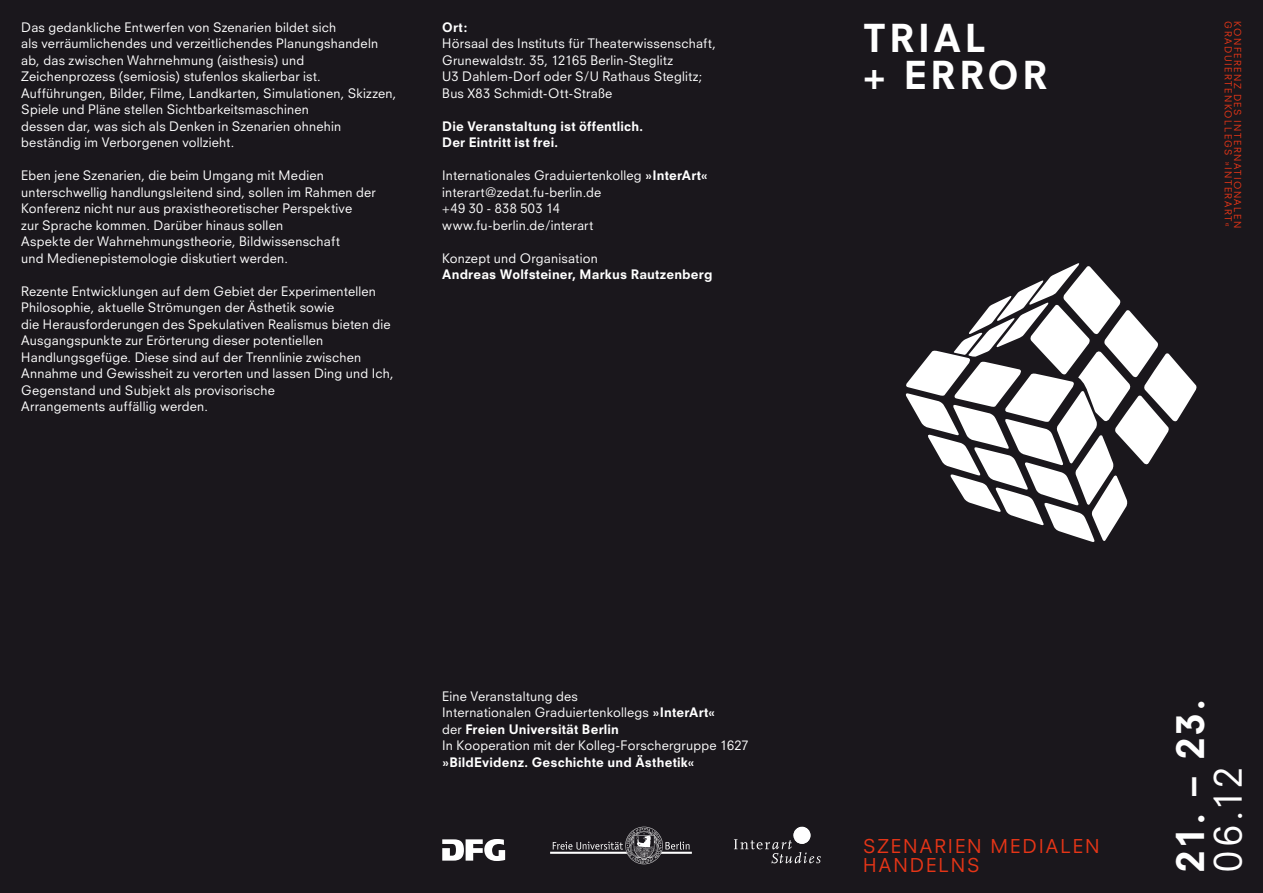
<style>
.page{position:relative;width:1263px;height:893px;background:#1a171c}
.page>*{position:absolute;margin:0;border:0;box-sizing:border-box;transform-origin:0 0}
.t1{font:800 37.5px/37.5px "Neuzeit S";letter-spacing:.095em;color:#fff}
.t2{font:37.5px "Neuzeit S";color:#fff}
.t3{font:18.6px/18.8px "Neuzeit S";letter-spacing:.105em;color:#e53517}
.t4{font:12.75px/16.5px "Neuzeit S";letter-spacing:.02em;color:#fff}
.t5{font:800 12.75px/16.5px "Neuzeit S";letter-spacing:.015em;color:#fff}
.t6{font:9.3px/9.3px "Neuzeit S";letter-spacing:.16em;color:#e53517}
.s1{font-weight:800}
</style>
<div class="page">
<svg style="left:905px;top:263px;width:292px;height:279px"></svg>
<svg style="left:550px;top:827px;width:142px;height:37px"></svg>
<svg style="left:734px;top:827px;width:87px;height:36px"></svg>
<svg style="left:442px;top:839px;width:63px;height:22px"></svg>
<p class="t4" style="left:21px;top:19px;width:377px">Das gedankliche Entwerfen von Szenarien bildet sich<br>als verräumlichendes und verzeitlichendes Planungshandeln ab, das zwischen Wahrnehmung (aisthesis) und Zeichenprozess (semiosis) stufenlos skalierbar ist.<br>Aufführungen, Bilder, Filme, Landkarten, Simulationen, Skizzen, Spiele und Pläne stellen Sichtbarkeitsmaschinen<br>dessen dar, was sich als Denken in Szenarien ohnehin beständig im Verborgenen vollzieht.</p>
<p class="t4" style="left:21px;top:167px;width:356px">Eben jene Szenarien, die beim U mgang mit Medien unterschwellig handlungsleitend sind, sollen im Rahmen der Konferenz nicht nur aus praxistheoretischer Perspektive<br>zur Sprache kommen. Darüber hinaus sollen<br>Aspekte der Wahrnehmungstheorie, Bildwissenschaft<br>und Medienepistemologie diskutiert werden.</p>
<p class="t4" style="left:21px;top:283px;width:374px">Rezente Entwicklungen auf dem Gebiet der Experimentellen Philosophie, aktuelle Strömungen der Ästhetik sowie<br>die Herausforderungen des Spekulativen Realismus bieten die Ausgangspunkte zur Erörterung dieser potentiellen Handlungsgefüge. Diese sind auf der Trennlinie zwischen Annahme und Gewissheit zu verorten und lassen Ding und I ch, Gegenstand und Subjekt als provisorische<br>Arrangements auffällig werden.</p>
<p class="t5" style="left:442px;top:19px;width:26px">Ort:</p>
<p class="t4" style="left:442px;top:35px;width:275px">H örsaal des I nstituts für Theaterwissenschaft, Grunewaldstr. 35, 12165 Berlin-Steglitz<br>U3 Dahlem-Dorf oder S/U Rathaus Steglitz; Bus X83 Schmidt-Ott-Straße</p>
<p class="t5" style="left:442px;top:118px;width:202px">Die Veranstaltung ist öffentlich.<br>Der Eintritt ist frei.</p>
<p class="t4" style="left:442px;top:167px;width:267px">I nternationales Graduiertenkolleg <span class="s1">»I nterArt« </span>interart@zedat.fu-berlin.de<br>+49 30 - 838 503 14 www.fu-berlin.de/interart</p>
<p class="t4" style="left:442px;top:249px;width:157px">Konzept und Organisation</p>
<p class="t5" style="left:442px;top:266px;width:272px">Andreas Wolfsteiner, Markus Rautzenberg</p>
<p class="t4" style="left:442px;top:687px;width:308px">Eine Veranstaltung des<br>I nternationalen Graduiertenkollegs <span class="s1">»I nterArt«<br></span>der <span class="s1">Freien Universität Berlin<br></span>I n Kooperation mit der Kolleg-Forschergruppe 1627</p>
<p class="t5" style="left:442px;top:753px;width:254px">»BildEvidenz. Geschichte und Ästhetik«</p>
<h1 class="t1" style="left:863px;top:19px;width:175px">Trial<br>+ Error</h1>
<p class="t6" style="left:1242px;top:21px;width:208px;rotate:90deg">Konf erenz d es I nternationalen<br>G rad uiertenkollegs »I nterArt«</p>
<h2 class="t3" style="left:863px;top:837px;width:238px">Szenarien MEd ialen handelns</h2>
<h1 class="t1" style="left:1171px;top:872px;width:174px;rotate:-90deg">21. – 23.</h1>
<h1 class="t2" style="left:1205px;top:872px;width:106px;rotate:-90deg">06.12</h1>
</div>
